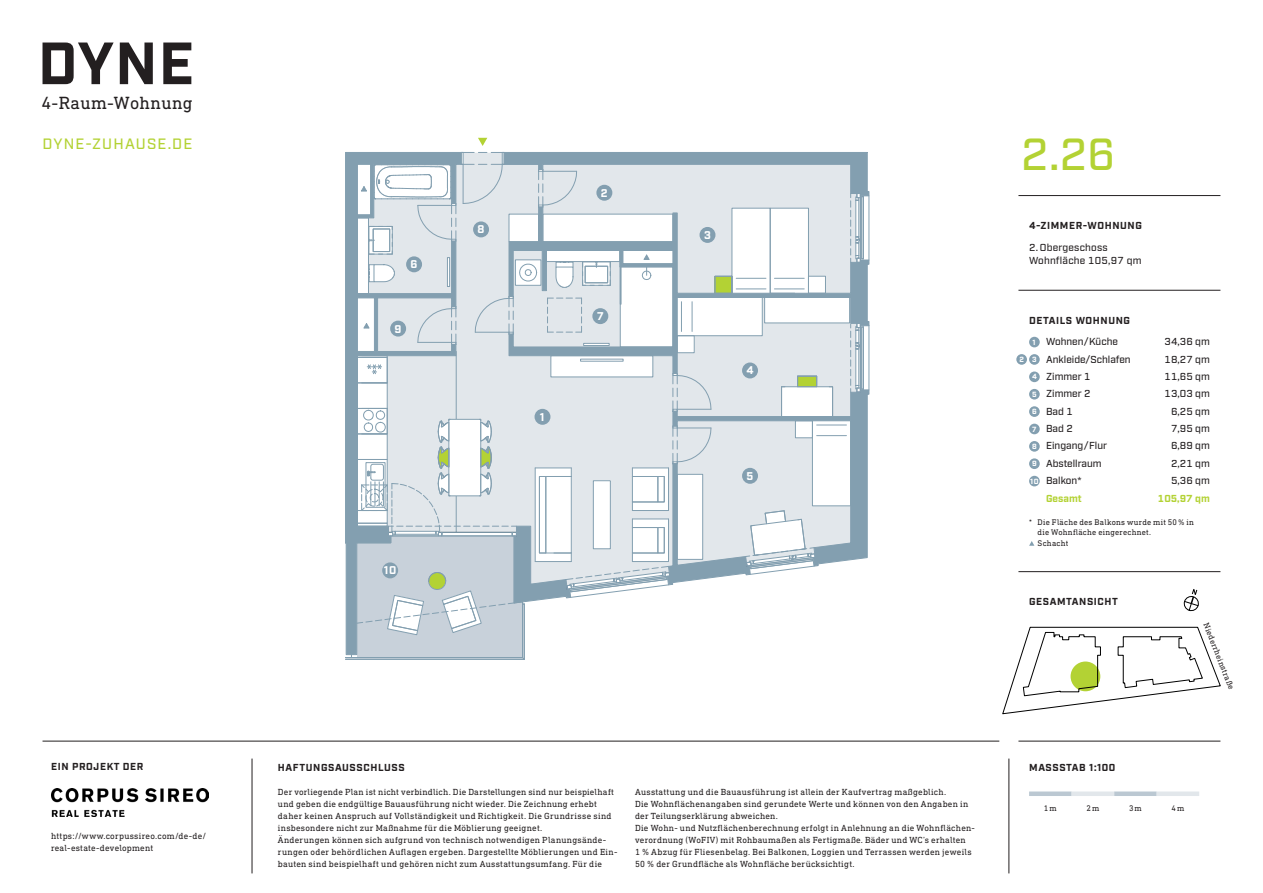
<style>
.page{position:relative;width:1263px;height:893px;background:#fff}
.page>*{position:absolute;margin:0;border:0;box-sizing:border-box;transform-origin:0 0}
.t1{font:500 45px "Industry";color:#b3d234}
.t2{font:18px "DIN Next Slab Pro";letter-spacing:.02em;color:#231f20}
.t3{font:500 15px "Industry";letter-spacing:.08em;color:#b3d234}
.t4{font:700 11.25px "Industry";color:#fff}
.t5{font:500 10.2px "Industry";color:#231f20}
.t6{font:700 10.2px/21.6px "Industry";letter-spacing:.06em;color:#231f20}
.t7{font:500 10.2px/13.5px "Industry";letter-spacing:.02em;color:#231f20}
.t8{font:700 10.2px "Industry";color:#b3d234}
.t9{font:9px/12px "DIN Next Slab Pro";letter-spacing:.03em;color:#231f20}
.t10{font:8.25px/10.5px "DIN Next Slab Pro";letter-spacing:.03em;color:#231f20}
.t11{font:700 7.5px "Industry";color:#fff}
.s1{font-size:7.5px;color:#fff}
.s2{font-weight:500}
.s3{font-weight:700;font-size:7.5px;color:#fff}
</style>
<div class="page">
<svg style="left:345px;top:137px;width:525px;height:523px"></svg>
<hr style="left:43px;top:741px;width:956px;height:1px;background:#231f20">
<hr style="left:252px;top:759px;width:1px;height:114px;background:#231f20">
<hr style="left:1008px;top:759px;width:1px;height:114px;background:#231f20">
<hr style="left:1018px;top:195px;width:202px;height:1px;background:#231f20">
<div style="left:1029px;top:791px;width:42px;height:5px;background:#bbc8d2"></div>
<div style="left:1114px;top:791px;width:43px;height:5px;background:#bbc8d2"></div>
<div style="left:1071px;top:791px;width:43px;height:5px;background:#e2e7eb"></div>
<div style="left:1157px;top:791px;width:42px;height:5px;background:#e2e7eb"></div>
<hr style="left:1018px;top:741px;width:202px;height:1px;background:#231f20">
<hr style="left:1018px;top:290px;width:202px;height:1px;background:#231f20">
<div style="left:1029px;top:337px;width:11px;height:10px;background:#839fb0;border-radius:50%"></div>
<div style="left:1029px;top:354px;width:11px;height:11px;background:#839fb0;border-radius:50%"></div>
<div style="left:1029px;top:371px;width:11px;height:11px;background:#839fb0;border-radius:50%"></div>
<div style="left:1029px;top:389px;width:11px;height:11px;background:#839fb0;border-radius:50%"></div>
<div style="left:1029px;top:406px;width:11px;height:11px;background:#839fb0;border-radius:50%"></div>
<div style="left:1029px;top:424px;width:11px;height:10px;background:#839fb0;border-radius:50%"></div>
<div style="left:1029px;top:441px;width:11px;height:11px;background:#839fb0;border-radius:50%"></div>
<div style="left:1029px;top:458px;width:11px;height:11px;background:#839fb0;border-radius:50%"></div>
<div style="left:1029px;top:476px;width:11px;height:10px;background:#839fb0;border-radius:50%"></div>
<div style="left:1016px;top:354px;width:11px;height:11px;background:#839fb0;border-radius:50%"></div>
<svg style="left:43px;top:43px;width:71px;height:41px"></svg>
<svg style="left:120px;top:43px;width:33px;height:41px"></svg>
<svg style="left:163px;top:43px;width:28px;height:41px"></svg>
<img style="left:51px;top:789px;width:158px;height:28px">
<svg style="left:1029px;top:541px;width:5px;height:5px"></svg>
<hr style="left:1018px;top:571px;width:202px;height:1px;background:#231f20">
<svg style="left:1002px;top:627px;width:219px;height:87px"></svg>
<svg style="left:1183px;top:589px;width:16px;height:22px"></svg>
<div style="left:534px;top:409px;width:16px;height:16px;background:#839fb0;border-radius:50%"></div>
<div style="left:699px;top:227px;width:16px;height:16px;background:#839fb0;border-radius:50%"></div>
<div style="left:596px;top:185px;width:16px;height:16px;background:#839fb0;border-radius:50%"></div>
<div style="left:742px;top:362px;width:16px;height:16px;background:#839fb0;border-radius:50%"></div>
<div style="left:742px;top:468px;width:16px;height:16px;background:#839fb0;border-radius:50%"></div>
<div style="left:382px;top:562px;width:16px;height:16px;background:#839fb0;border-radius:50%"></div>
<div style="left:406px;top:256px;width:16px;height:16px;background:#839fb0;border-radius:50%"></div>
<div style="left:592px;top:308px;width:16px;height:16px;background:#839fb0;border-radius:50%"></div>
<div style="left:473px;top:221px;width:16px;height:16px;background:#839fb0;border-radius:50%"></div>
<div style="left:390px;top:321px;width:16px;height:16px;background:#839fb0;border-radius:50%"></div>
<h2 class="t2" style="left:41px;top:93px;width:153px">4-Raum-Wohnung</h2>
<h3 class="t3" style="left:43px;top:135px;width:151px">DYNE-ZUHAUSE.DE</h3>
<p class="t4" style="left:411px;top:258px;width:8px">6</p>
<p class="t4" style="left:395px;top:322px;width:8px">9</p>
<p class="t4" style="left:384px;top:564px;width:14px">10</p>
<p class="t4" style="left:478px;top:223px;width:8px">8</p>
<p class="t4" style="left:540px;top:410px;width:6px">1</p>
<p class="t4" style="left:601px;top:186px;width:8px">2</p>
<p class="t4" style="left:597px;top:309px;width:8px">7</p>
<p class="t4" style="left:704px;top:228px;width:8px">3</p>
<p class="t4" style="left:746px;top:364px;width:9px">4</p>
<p class="t4" style="left:747px;top:469px;width:8px">5</p>
<p class="t6" style="left:51px;top:756px;width:94px">EIN PROJEKT DER</p>
<p class="t6" style="left:278px;top:757px;width:128px">HAFTUNGSAUSSCHLUSS</p>
<p class="t9" style="left:278px;top:786px;width:341px">Der vorliegende Plan ist nicht verbindlich. Die Darstellungen sind nur beispielhaft und geben die endgültige Bauausführung nicht wieder. Die Zeichnung erhebt daher keinen Anspruch auf Vollständigkeit und Richtigkeit. Die Grundrisse sind insbesondere nicht zur Maßnahme für die Möblierung geeignet.<br>Änderungen können sich aufgrund von technisch notwendigen Planungsände&shy;rungen oder behördlichen Auflagen ergeben. Dargestellte Möblierungen und Ein&shy;bauten sind beispielhaft und gehören nicht zum Ausstattungsumfang. Für die</p>
<p class="t9" style="left:635px;top:786px;width:341px">Ausstattung und die Bauausführung ist allein der Kaufvertrag maßgeblich.<br>Die Wohnflächenangaben sind gerundete Werte und können von den Angaben in der Teilungserklärung abweichen.<br>Die Wohn- und Nutzflächenberechnung erfolgt in Anlehnung an die Wohnflächen&shy;verordnung (WoFIV) mit Rohbaumaßen als Fertigmaße. Bäder und WC’s erhalten<br>1 % Abzug für Fliesenbelag. Bei Balkonen, Loggien und Terrassen werden jeweils 50 % der Grundfläche als Wohnfläche berücksichtigt.</p>
<p class="t9" style="left:51px;top:830px;width:157px">https://www.corpussireo.com/de-de/ real-estate-development</p>
<h1 class="t1" style="left:1020px;top:127px;width:97px">2.26</h1>
<p class="t6" style="left:1029px;top:215px;width:114px">4-ZIMMER-WOHNUNG</p>
<p class="t7" style="left:1029px;top:241px;width:114px">2. Obergeschoss<br>Wohnfläche 105,97 qm</p>
<p class="t6" style="left:1032px;top:310px;width:99px;text-indent:-3px">DETAILS WOHNUNG<br><span class="s1">1</span> <span class="s2">Wohnen/Küche</span></p>
<p class="t5" style="left:1164px;top:336px;width:47px">34,36 qm</p>
<p class="t5" style="left:1032px;top:353px;width:100px"><span class="s3">3</span> Ankleide/Schlafen</p>
<p class="t5" style="left:1164px;top:353px;width:47px">18,27 qm</p>
<p class="t5" style="left:1032px;top:370px;width:60px"><span class="s3">4</span> Zimmer 1</p>
<p class="t5" style="left:1164px;top:370px;width:47px">11,65 qm</p>
<p class="t5" style="left:1032px;top:388px;width:60px"><span class="s3">5</span> Zimmer 2</p>
<p class="t5" style="left:1164px;top:388px;width:47px">13,03 qm</p>
<p class="t5" style="left:1032px;top:405px;width:42px"><span class="s3">6</span> Bad 1</p>
<p class="t5" style="left:1171px;top:405px;width:40px">6,25 qm</p>
<p class="t5" style="left:1032px;top:422px;width:42px"><span class="s3">7</span> Bad 2</p>
<p class="t5" style="left:1171px;top:422px;width:40px">7,95 qm</p>
<p class="t5" style="left:1032px;top:440px;width:77px"><span class="s3">8</span> Eingang/Flur</p>
<p class="t5" style="left:1171px;top:440px;width:40px">6,89 qm</p>
<p class="t5" style="left:1032px;top:457px;width:71px"><span class="s3">9</span> Abstellraum</p>
<p class="t5" style="left:1171px;top:457px;width:40px">2,21 qm</p>
<p class="t5" style="left:1030px;top:475px;width:53px"><span class="s3">10</span> Balkon*</p>
<p class="t5" style="left:1171px;top:475px;width:40px">5,36 qm</p>
<p class="t8" style="left:1046px;top:492px;width:37px">Gesamt</p>
<p class="t8" style="left:1158px;top:492px;width:53px">105,97 qm</p>
<p class="t11" style="left:1019px;top:355px;width:6px">2</p>
<p class="t10" style="left:1037px;top:517px;width:158px;text-indent:-9px">* Die Fläche des Balkons wurde mit 50% in die Wohnfläche eingerechnet.<br>Schacht</p>
<p class="t6" style="left:1029px;top:591px;width:90px">GESAMTANSICHT</p>
<p class="t10" style="left:1211px;top:621px;width:72px;rotate:68deg">Niederrheinstraße</p>
<p class="t6" style="left:1029px;top:757px;width:88px">MASSSTAB 1:100</p>
<p class="t10" style="left:1044px;top:803px;width:14px">1m</p>
<p class="t10" style="left:1086px;top:803px;width:14px">2m</p>
<p class="t10" style="left:1129px;top:803px;width:14px">3m</p>
<p class="t10" style="left:1171px;top:803px;width:14px">4m</p>
</div>
